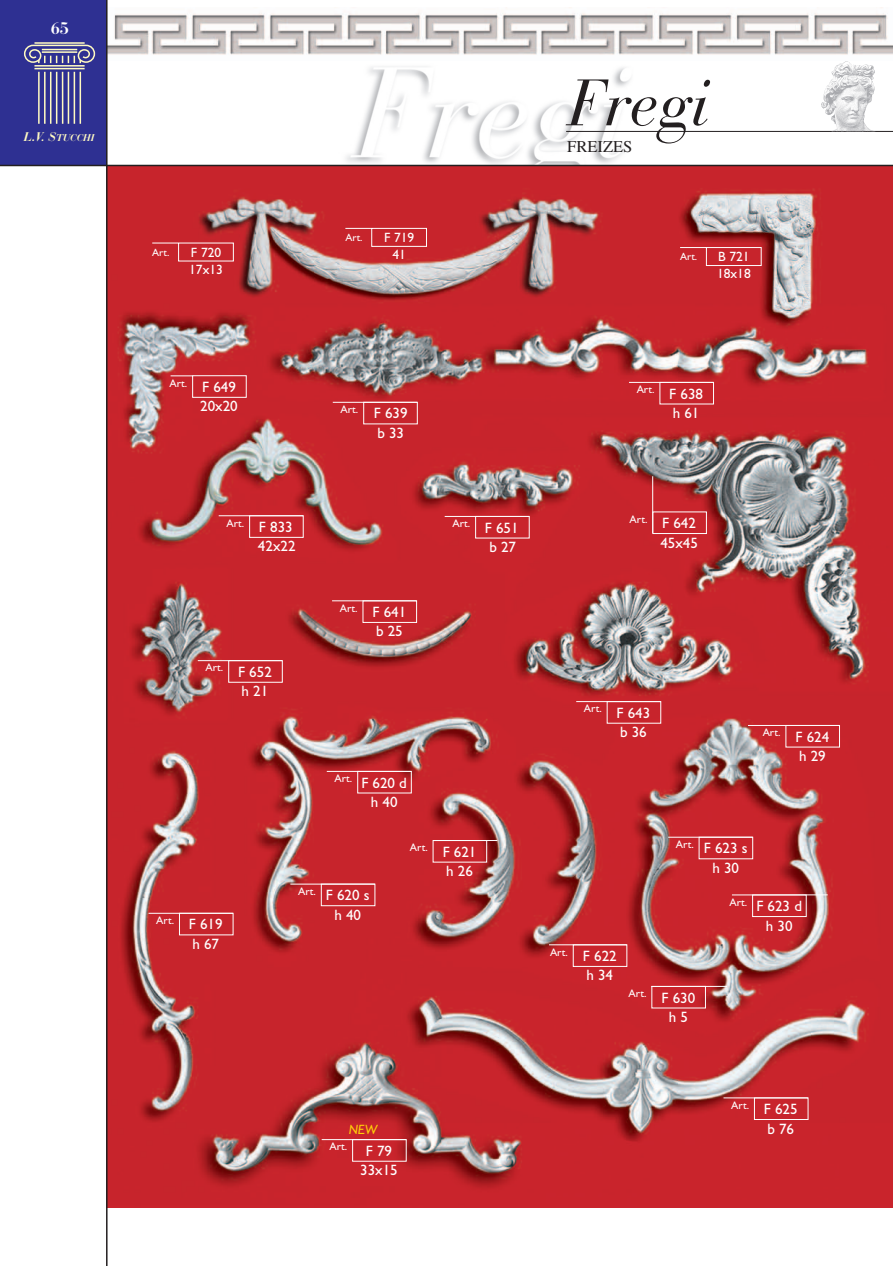
<style>
.page{position:relative;width:893px;height:1266px;background:#fff}
.page>*{position:absolute;margin:0;border:0;box-sizing:border-box;transform-origin:0 0}
.t1{font:italic 65.1px "Bauer Bodoni";color:#231f20}
.t2{font:16.5px "Times";color:#231f20}
.t3{font:700 16.5px "Bauer Bodoni";color:#fff}
.t4{font:15px/19.5px "Gill Sans";color:#fff}
.t5{font:13.5px/17px "Gill Sans";color:#fff}
.t6{font:italic 13.5px "Gill Sans";color:#fece08}
.t7{font:10.95px "Gill Sans";letter-spacing:.01em;color:#fff}
.t8{font:10.5px "Gill Sans";letter-spacing:.01em;color:#fff}
.t9{font:italic 700 9.75px "Bauer Bodoni";color:#fffac2}
.s1{font-size:12.45px}
</style>
<div class="page">
<img style="left:313px;top:66px;width:378px;height:99px">
<img style="left:107px;top:8px;width:785px;height:52px">
<img style="left:107px;top:166px;width:785px;height:1041px">
<svg style="left:151px;top:242px;width:83px;height:20px"></svg>
<svg style="left:344px;top:228px;width:83px;height:19px"></svg>
<svg style="left:679px;top:247px;width:82px;height:19px"></svg>
<div style="left:0;top:0;width:107px;height:165px;background:#2e3092"></div>
<hr style="left:566px;top:131px;width:326px;height:1px;background:#231f20">
<img style="left:821px;top:61px;width:54px;height:70px">
<hr style="left:50px;top:72px;width:1px;height:52px;background:#fffac2">
<hr style="left:56px;top:72px;width:1px;height:52px;background:#fffac2">
<hr style="left:62px;top:72px;width:1px;height:52px;background:#fffac2">
<hr style="left:44px;top:72px;width:2px;height:52px;background:#fffac2">
<hr style="left:38px;top:72px;width:2px;height:52px;background:#fffac2">
<hr style="left:68px;top:72px;width:1px;height:52px;background:#fffac2">
<hr style="left:74px;top:72px;width:1px;height:52px;background:#fffac2">
<hr style="left:80px;top:72px;width:1px;height:52px;background:#fffac2">
<hr style="left:34px;top:65px;width:51px;height:2px;background:#fffac2">
<hr style="left:34px;top:68px;width:51px;height:1px;background:#fffac2">
<svg style="left:24px;top:44px;width:72px;height:20px"></svg>
<hr style="left:34px;top:42px;width:51px;height:2px;background:#fffac2">
<hr style="left:0;top:165px;width:892px;height:1px;background:#231f20">
<hr style="left:106px;top:0;width:1px;height:1266px;background:#231f20">
<hr style="left:333px;top:402px;width:84px;height:1px;background:#fff">
<hr style="left:629px;top:382px;width:84px;height:1px;background:#fff">
<hr style="left:444px;top:516px;width:85px;height:1px;background:#fff">
<div style="left:362px;top:600px;width:55px;height:23px;border:1px solid #fff"></div>
<hr style="left:332px;top:600px;width:84px;height:1px;background:#fff">
<div style="left:321px;top:884px;width:54px;height:22px;border:1px solid #fff"></div>
<hr style="left:290px;top:884px;width:85px;height:1px;background:#fff">
<hr style="left:148px;top:913px;width:85px;height:1px;background:#fff">
<hr style="left:321px;top:1139px;width:85px;height:1px;background:#fff">
<div style="left:753px;top:1097px;width:55px;height:23px;border:1px solid #fff"></div>
<hr style="left:723px;top:1097px;width:84px;height:1px;background:#fff">
<hr style="left:576px;top:701px;width:84px;height:1px;background:#fff">
<div style="left:652px;top:511px;width:54px;height:23px;border:1px solid #fff"></div>
<hr style="left:652px;top:476px;width:1px;height:57px;background:#fff">
<div style="left:228px;top:660px;width:54px;height:23px;border:1px solid #fff"></div>
<hr style="left:198px;top:660px;width:84px;height:1px;background:#fff">
<div style="left:192px;top:375px;width:54px;height:23px;border:1px solid #fff"></div>
<svg style="left:170px;top:375px;width:23px;height:1px"></svg>
<div style="left:249px;top:515px;width:54px;height:23px;border:1px solid #fff"></div>
<hr style="left:219px;top:515px;width:84px;height:1px;background:#fff">
<hr style="left:327px;top:771px;width:84px;height:1px;background:#fff">
<hr style="left:433px;top:840px;width:64px;height:1px;background:#fff">
<div style="left:572px;top:944px;width:55px;height:23px;border:1px solid #fff"></div>
<hr style="left:549px;top:944px;width:77px;height:1px;background:#fff">
<hr style="left:747px;top:725px;width:92px;height:1px;background:#fff">
<hr style="left:668px;top:837px;width:84px;height:1px;background:#fff">
<div style="left:752px;top:894px;width:54px;height:23px;border:1px solid #fff"></div>
<svg style="left:731px;top:894px;width:97px;height:2px"></svg>
<svg style="left:650px;top:985px;width:77px;height:2px"></svg>
<p class="t3" style="left:51px;top:22px;width:20px">65</p>
<p class="t9" style="left:24px;top:134px;width:72px"><span class="s1">L.V. S</span>TUCCHI</p>
<p class="t8" style="left:152px;top:248px;width:19px">Art.</p>
<p class="t5" style="left:189px;top:245px;width:35px">F 720<br>17x13</p>
<p class="t8" style="left:345px;top:234px;width:19px">Art.</p>
<p class="t5" style="left:384px;top:231px;width:32px;text-align:center">F 719<br>41</p>
<h1 class="t1" style="left:567px;top:77px;width:143px">Fregi</h1>
<p class="t2" style="left:567px;top:140px;width:67px">FREIZES</p>
<p class="t8" style="left:680px;top:253px;width:19px">Art.</p>
<p class="t5" style="left:716px;top:250px;width:35px">B 721<br>18x18</p>
<p class="t7" style="left:169px;top:379px;width:19px">Art.</p>
<p class="t4" style="left:200px;top:379px;width:39px">F 649<br>20x20</p>
<p class="t7" style="left:340px;top:406px;width:19px">Art.</p>
<p class="t4" style="left:374px;top:405px;width:35px">F 639 b 33</p>
<p class="t7" style="left:226px;top:519px;width:19px">Art.</p>
<p class="t4" style="left:259px;top:519px;width:35px">F 833</p>
<p class="t7" style="left:452px;top:520px;width:19px">Art.</p>
<p class="t4" style="left:485px;top:519px;width:35px">F 651</p>
<p class="t4" style="left:258px;top:538px;width:39px">42x22</p>
<p class="t4" style="left:489px;top:539px;width:28px">b 27</p>
<p class="t7" style="left:339px;top:604px;width:19px">Art.</p>
<p class="t4" style="left:372px;top:604px;width:35px">F 641 b 25</p>
<p class="t7" style="left:205px;top:664px;width:19px">Art.</p>
<p class="t4" style="left:238px;top:664px;width:35px">F 652 h 21</p>
<p class="t7" style="left:334px;top:775px;width:19px">Art.</p>
<p class="t4" style="left:361px;top:774px;width:47px;text-align:center">F 620 d h 40</p>
<p class="t7" style="left:410px;top:844px;width:19px">Art.</p>
<p class="t4" style="left:442px;top:843px;width:35px">F 621 h 26</p>
<p class="t7" style="left:156px;top:916px;width:19px">Art.</p>
<p class="t4" style="left:189px;top:916px;width:35px">F 619 h 67</p>
<p class="t7" style="left:298px;top:887px;width:19px">Art.</p>
<p class="t4" style="left:326px;top:887px;width:45px;text-align:center">F 620 s h 40</p>
<p class="t6" style="left:348px;top:1125px;width:30px">NEW</p>
<p class="t7" style="left:329px;top:1143px;width:19px">Art.</p>
<p class="t4" style="left:360px;top:1142px;width:39px;text-align:center">F 79<br>33x15</p>
<p class="t7" style="left:636px;top:386px;width:19px">Art.</p>
<p class="t4" style="left:669px;top:385px;width:35px">F 638 h 61</p>
<p class="t7" style="left:629px;top:515px;width:19px">Art.</p>
<p class="t4" style="left:660px;top:515px;width:39px">F 642<br>45x45</p>
<p class="t7" style="left:583px;top:705px;width:19px">Art.</p>
<p class="t4" style="left:616px;top:705px;width:35px">F 643 b 36</p>
<p class="t7" style="left:762px;top:729px;width:19px">Art.</p>
<p class="t4" style="left:795px;top:728px;width:35px">F 624 h 29</p>
<p class="t7" style="left:550px;top:948px;width:19px">Art.</p>
<p class="t4" style="left:582px;top:948px;width:35px">F 622 h 34</p>
<p class="t7" style="left:628px;top:990px;width:19px">Art.</p>
<p class="t7" style="left:675px;top:840px;width:19px">Art.</p>
<p class="t4" style="left:703px;top:840px;width:45px;text-align:center">F 623 s h 30</p>
<p class="t7" style="left:729px;top:898px;width:19px">Art.</p>
<p class="t4" style="left:756px;top:898px;width:47px;text-align:center">F 623 d h 30</p>
<p class="t4" style="left:661px;top:989px;width:35px;text-align:center">F 630 h 5</p>
<p class="t7" style="left:731px;top:1101px;width:19px">Art.</p>
<p class="t4" style="left:763px;top:1101px;width:35px">F 625 b 76</p>
</div>
